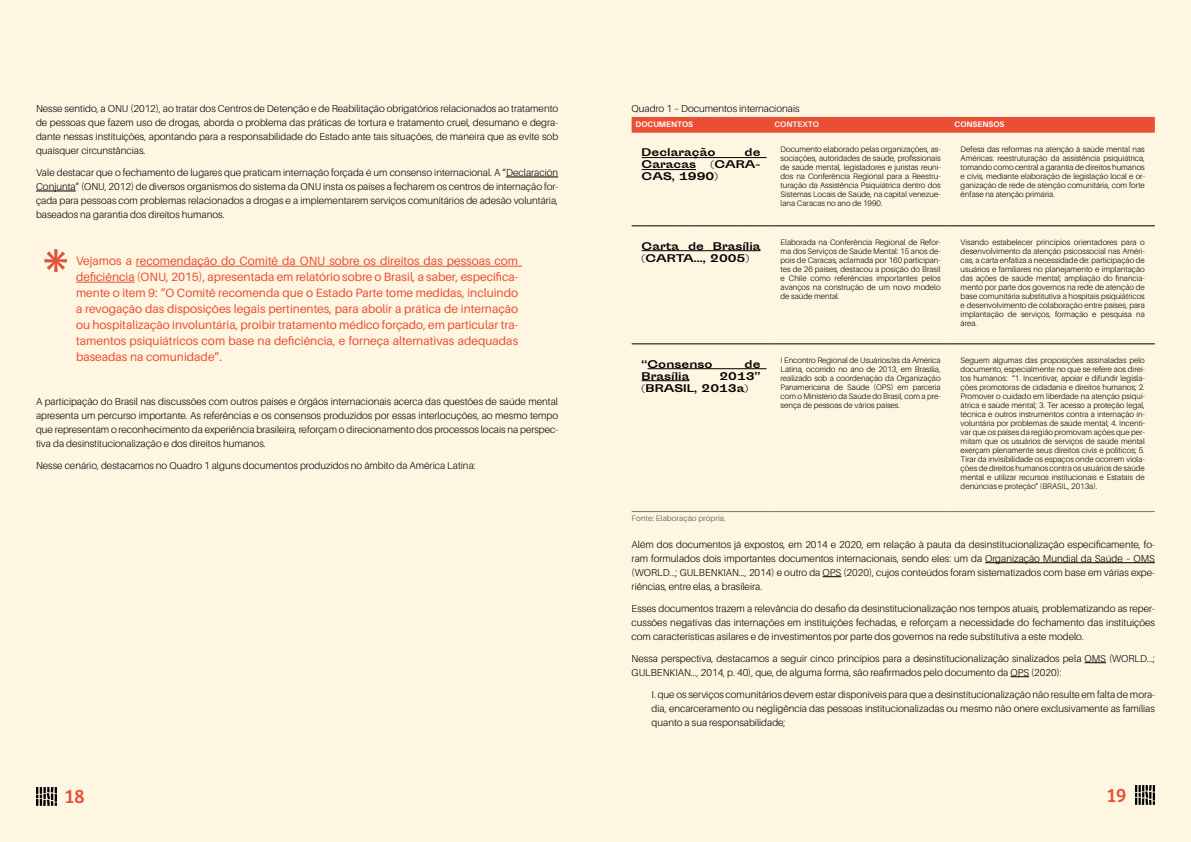
<style>
.page{position:relative;width:1191px;height:842px;background:#fff6e1}
.page>*{position:absolute;margin:0;border:0;box-sizing:border-box;transform-origin:0 0}
.t1{font:20px "Bree Serif";color:#e94f35}
.DESTAQUE_-_vermelho{font:12px/16px "Aileron";color:#e94f35;text-align:justify}
.Texto_corrido_-_PRET{font:300 10px/14px "Aileron";color:#000;text-align:justify}
.LEGENDA_DA_TABELA{font:300 10px/14px "Aileron";color:#000;text-align:justify}
.RECUO_PARAGRAFO{font:300 10px/14px "Aileron";color:#000;text-align:justify}
.t2{font:700 10px/12px "Sporting Grotesque";color:#000}
.t3{font:300 8px/9px "Aileron";color:#000;text-align:justify}
.LEGENDA_DA_TABELA-2{font:8px "Aileron";color:#787272}
.t4{font:700 8px "Aileron";color:#fff}
.t5{font:700 8px "Aileron";color:#f2f2f2}
</style>
<div class="page">
<img style="left:36px;top:787px;width:20px;height:19px">
<img style="left:1135px;top:786px;width:20px;height:18px">
<hr style="left:506px;top:177px;width:52px;height:1px;background:#000">
<hr style="left:36px;top:191px;width:40px;height:1px;background:#000">
<hr style="left:136px;top:266px;width:386px;height:1px;background:#e94f35">
<hr style="left:76px;top:282px;width:59px;height:1px;background:#e94f35">
<img style="left:42px;top:247px;width:26px;height:27px">
<hr style="left:985px;top:562px;width:170px;height:1px;background:#000">
<svg style="left:822px;top:576px;width:19px;height:1px"></svg>
<svg style="left:1084px;top:662px;width:22px;height:1px"></svg>
<svg style="left:1010px;top:676px;width:19px;height:1px"></svg>
<div style="left:631px;top:117px;width:523px;height:16px;background:#e94f35"></div>
<hr style="left:631px;top:226px;width:139px;height:1px;background:#000">
<hr style="left:770px;top:226px;width:180px;height:1px;background:#000">
<hr style="left:950px;top:226px;width:204px;height:1px;background:#000">
<hr style="left:631px;top:344px;width:139px;height:1px;background:#000">
<hr style="left:770px;top:344px;width:180px;height:1px;background:#000">
<hr style="left:950px;top:344px;width:204px;height:1px;background:#000">
<hr style="left:631px;top:511px;width:139px;height:1px;background:#787272">
<hr style="left:770px;top:511px;width:180px;height:1px;background:#787272">
<hr style="left:950px;top:511px;width:204px;height:1px;background:#787272">
<hr style="left:641px;top:157px;width:125px;height:1px;background:#000">
<hr style="left:641px;top:169px;width:55px;height:1px;background:#000">
<hr style="left:641px;top:250px;width:119px;height:1px;background:#000">
<hr style="left:647px;top:368px;width:119px;height:1px;background:#000">
<hr style="left:641px;top:380px;width:48px;height:1px;background:#000">
<p class="Texto_corrido_-_PRET" style="left:36px;top:102px;width:524px">Nesse sentido, a ONU (2012), ao tratar dos Centros de Detenção e de Reabilitação obrigatórios relacionados ao tratamento de pessoas que fazem uso de drogas, aborda o problema das práticas de tortura e tratamento cruel, desumano e degra&shy;dante nessas instituições, apontando para a responsabilidade do Estado ante tais situações, de maneira que as evite sob quaisquer circunstâncias.</p>
<p class="Texto_corrido_-_PRET" style="left:36px;top:166px;width:524px">Vale destacar que o fechamento de lugares que praticam internação forçada é um consenso internacional. A “Declaración Conjunta” (ONU, 2012) de diversos organismos do sistema da ONU insta os países a fecharem os centros de internação for&shy;çada para pessoas com problemas relacionados a drogas e a implementarem serviços comunitários de adesão voluntária, baseados na garantia dos direitos humanos.</p>
<p class="DESTAQUE_-_vermelho" style="left:76px;top:253px;width:444px">Vejamos a recomendação do Comitê da ONU sobre os direitos das pessoas com deficiência (ONU, 2015), apresentada em relatório sobre o Brasil, a saber, especifica&shy;mente o item 9: “O Comitê recomenda que o Estado Parte tome medidas, incluindo a revogação das disposições legais pertinentes, para abolir a prática de internação ou hospitalização involuntária, proibir tratamento médico forçado, em particular tra&shy;tamentos psiquiátricos com base na deficiência, e forneça alternativas adequadas baseadas na comunidade”.</p>
<p class="Texto_corrido_-_PRET" style="left:36px;top:395px;width:524px">A participação do Brasil nas discussões com outros países e órgãos internacionais acerca das questões de saúde mental apresenta um percurso importante. As referências e os consensos produzidos por essas interlocuções, ao mesmo tempo que representam o reconhecimento da experiência brasileira, reforçam o direcionamento dos processos locais na perspec&shy;tiva da desinstitucionalização e dos direitos humanos.</p>
<p class="Texto_corrido_-_PRET" style="left:36px;top:459px;width:441px">Nesse cenário, destacamos no Quadro 1 alguns documentos produzidos no âmbito da América Latina:</p>
<p class="Texto_corrido_-_PRET" style="left:631px;top:102px;width:169px">Quadro 1 – Documentos internacionais</p>
<p class="t4" style="left:635px;top:120px;width:59px">DOCUMENTOS</p>
<p class="t5" style="left:774px;top:120px;width:46px">CONTEXTO</p>
<p class="t4" style="left:954px;top:120px;width:51px">CONSENSOS</p>
<p class="t2" style="left:641px;top:147px;width:75px">Declaração</p>
<p class="t2" style="left:744px;top:147px;width:17px">de</p>
<p class="t2" style="left:641px;top:159px;width:56px">Caracas</p>
<p class="t3" style="left:780px;top:145px;width:162px">Documento elaborado pelas organizações, as&shy;sociações, autoridades de saúde, profissionais de saúde mental, legisladores e juristas reuni&shy;dos na Conferência Regional para a Reestru&shy;turação da Assistência Psiquiátrica dentro dos Sistemas Locais de Saúde, na capital venezue&shy;lana Caracas no ano de 1990.</p>
<p class="t3" style="left:960px;top:145px;width:186px">Defesa das reformas na atenção à saúde mental nas Américas: reestruturação da assistência psiquiátrica, tomando como central a garantia de direitos humanos e civis, mediante elaboração de legislação local e or&shy;ganização de rede de atenção comunitária, com forte ênfase na atenção primária.</p>
<p class="t2" style="left:641px;top:159px;width:120px;text-indent:69px">(CARA-<br>CAS, 1990)</p>
<p class="t2" style="left:641px;top:240px;width:120px">Carta de Brasília (CARTA..., 2005)</p>
<p class="t3" style="left:780px;top:238px;width:162px">Elaborada na Conferência Regional de Refor&shy;ma dos Serviços de Saúde Mental: 15 anos de&shy;pois de Caracas, aclamada por 160 participan&shy;tes de 26 países, destacou a posição do Brasil e Chile como referências importantes pelos avanços na construção de um novo modelo de saúde mental.</p>
<p class="t3" style="left:960px;top:238px;width:186px">Visando estabelecer princípios orientadores para o desenvolvimento da atenção psicossocial nas Améri&shy;cas, a carta enfatiza a necessidade de: participação de usuários e familiares no planejamento e implantação das ações de saúde mental; ampliação do financia&shy;mento por parte dos governos na rede de atenção de base comunitária substitutiva a hospitais psiquiátricos e desenvolvimento de colaboração entre países, para implantação de serviços, formação e pesquisa na área.</p>
<p class="t2" style="left:641px;top:358px;width:72px">“Consenso</p>
<p class="t2" style="left:744px;top:358px;width:17px">de</p>
<p class="t2" style="left:641px;top:370px;width:49px">Brasília</p>
<p class="t3" style="left:780px;top:356px;width:162px">I Encontro Regional de Usuários/as da América Latina, ocorrido no ano de 2013, em Brasília, realizado sob a coordenação da Organização Panamericana de Saúde (OPS) em parceria com o Ministério da Saúde do Brasil, com a pre&shy;sença de pessoas de vários países.</p>
<p class="t3" style="left:960px;top:356px;width:186px">Seguem algumas das proposições assinaladas pelo documento, especialmente no que se refere aos direi&shy;tos humanos: “1. Incentivar, apoiar e difundir legisla&shy;ções promotoras de cidadania e direitos humanos; 2.<br>Promover o cuidado em liberdade na atenção psiqui&shy;átrica e saúde mental; 3. Ter acesso a proteção legal, técnica e outros instrumentos contra a internação in&shy;voluntária por problemas de saúde mental; 4. Incenti&shy;var que os países da região promovam ações que per&shy;mitam que os usuários de serviços de saúde mental exerçam plenamente seus direitos civis e políticos; 5.<br>Tirar da invisibilidade os espaços onde ocorrem viola&shy;ções de direitos humanos contra os usuários de saúde mental e utilizar recursos institucionais e Estatais de denúncias e proteção” (BRASIL, 2013a).</p>
<p class="t2" style="left:641px;top:370px;width:120px;text-indent:78px">2013” (BRASIL, 2013a)</p>
<p class="LEGENDA_DA_TABELA-2" style="left:631px;top:513px;width:96px">Fonte: Elaboração própria.</p>
<p class="LEGENDA_DA_TABELA" style="left:631px;top:537px;width:525px">Além dos documentos já expostos, em 2014 e 2020, em relação à pauta da desinstitucionalização especificamente, fo&shy;ram formulados dois importantes documentos internacionais, sendo eles: um da Organização Mundial da Saúde – OMS (WORLD...; GULBENKIAN..., 2014) e outro da OPS (2020), cujos conteúdos foram sistematizados com base em várias expe&shy;riências, entre elas, a brasileira.</p>
<p class="Texto_corrido_-_PRET" style="left:631px;top:601px;width:525px">Esses documentos trazem a relevância do desafio da desinstitucionalização nos tempos atuais, problematizando as reper&shy;cussões negativas das internações em instituições fechadas, e reforçam a necessidade do fechamento das instituições com características asilares e de investimentos por parte dos governos na rede substitutiva a este modelo.</p>
<p class="Texto_corrido_-_PRET" style="left:631px;top:651px;width:525px">Nessa perspectiva, destacamos a seguir cinco princípios para a desinstitucionalização sinalizados pela OMS (WORLD...;<br>GULBENKIAN..., 2014, p. 40), que, de alguma forma, são reafirmados pelo documento da OPS (2020):</p>
<p class="RECUO_PARAGRAFO" style="left:651px;top:687px;width:505px">I. que os serviços comunitários devem estar disponíveis para que a desinstitucionalização não resulte em falta de mora&shy;dia, encarceramento ou negligência das pessoas institucionalizadas ou mesmo não onere exclusivamente as famílias quanto a sua responsabilidade;</p>
<h1 class="t1" style="left:65px;top:782px;width:21px">18</h1>
<h1 class="t1" style="left:1106px;top:780px;width:21px">19</h1>
</div>
